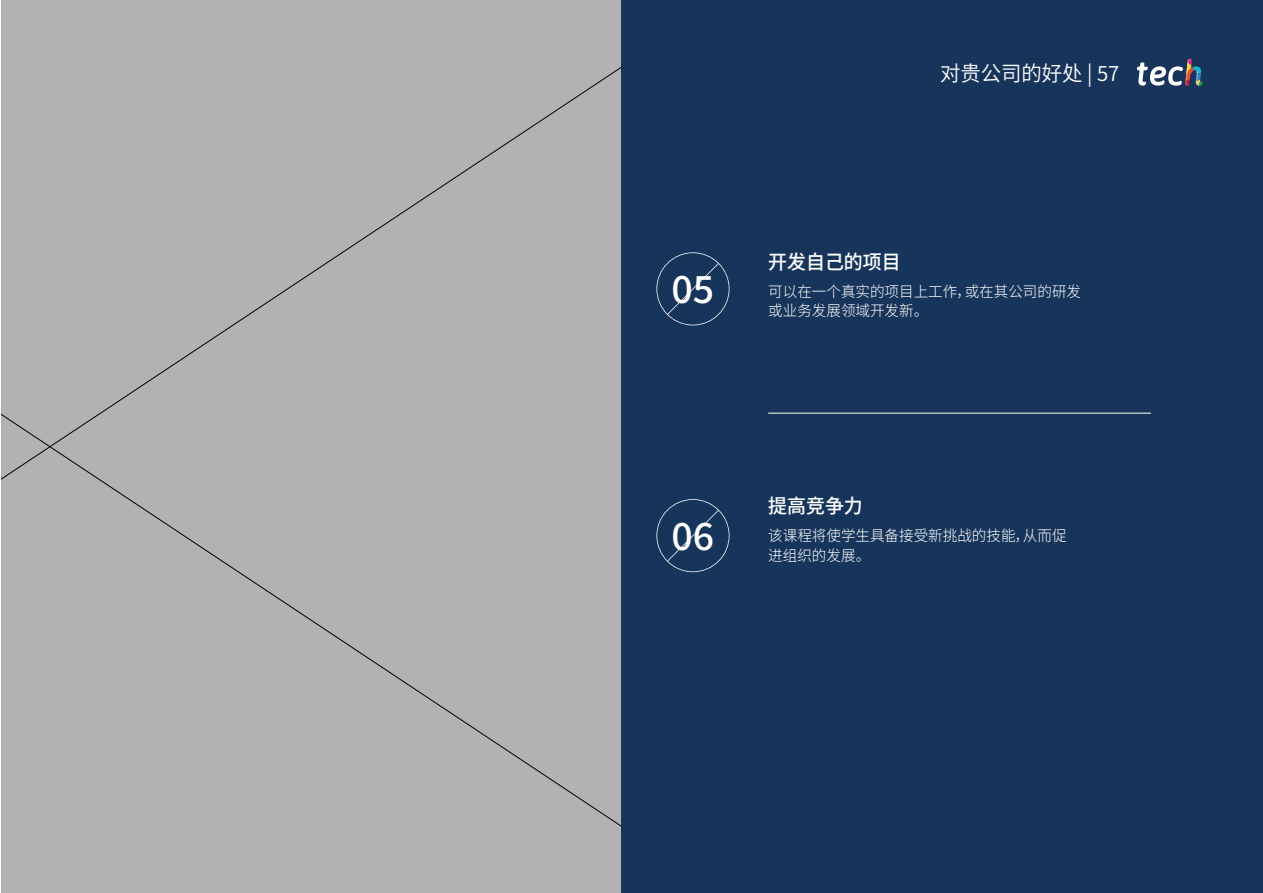
<style>
.page{position:relative;width:1263px;height:893px;background:#fff}
.page>*{position:absolute;margin:0;border:0;box-sizing:border-box;transform-origin:0 0}
.t1{font:500 37.5px "Source Han Sans CN";color:#fff}
.t2{font:21px "Source Han Sans CN";color:#fefefe}
.t3{font:500 19.5px "Source Han Sans CN";color:#fff}
.t4{font:300 15px/19.5px "Source Han Sans CN";color:#fff}
</style>
<div class="page">
<hr style="left:0;top:0;width:1px;height:893px;background:#17355b">
<div style="left:621px;top:0;width:642px;height:893px;background:#17355b"></div>
<hr style="left:768px;top:413px;width:383px;height:1px;background:#fff">
<svg style="left:656px;top:252px;width:73px;height:73px"></svg>
<svg style="left:656px;top:499px;width:73px;height:73px"></svg>
<div style="left:1px;top:0;width:620px;height:893px;background:#b3b2b2"></div>
<svg style="left:1137px;top:59px;width:65px;height:27px"></svg>
<h2 class="t2" style="left:940px;top:61px;width:181px">对贵公司的好处 | 57</h2>
<h1 class="t1" style="left:672px;top:268px;width:44px">05</h1>
<h3 class="t3" style="left:768px;top:250px;width:134px">开发自己的项目</h3>
<p class="t4" style="left:768px;top:282px;width:314px">可以在一个真实的项目上工作，或在其公司的研发或业务发展领域开发新。</p>
<h1 class="t1" style="left:672px;top:515px;width:44px">06</h1>
<h3 class="t3" style="left:768px;top:495px;width:96px">提高竞争力</h3>
<p class="t4" style="left:768px;top:526px;width:300px">该课程将使学生具备接受新挑战的技能，从而促进组织的发展。</p>
</div>
